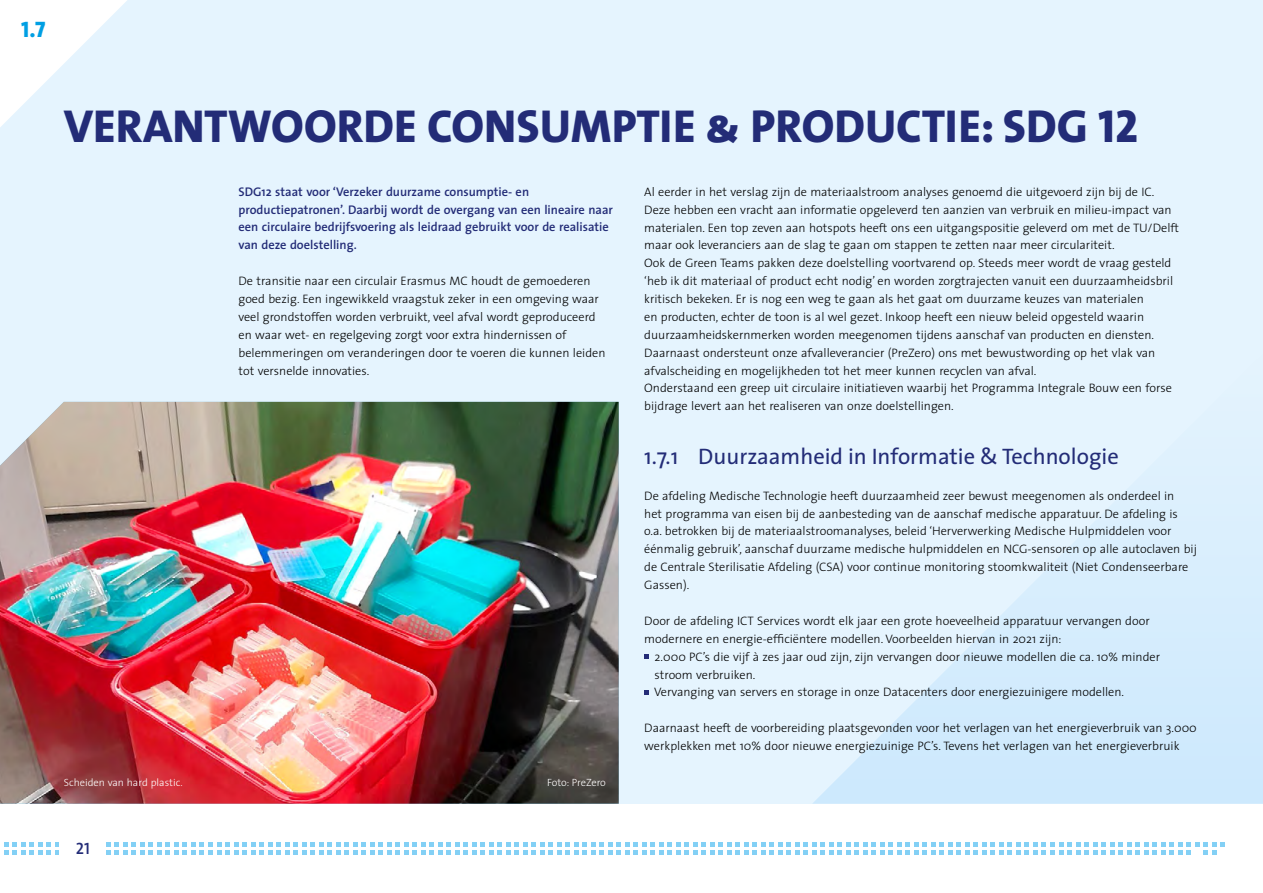
<style>
.page{position:relative;width:1263px;height:893px;background:#fff}
.page>*{position:absolute;margin:0;border:0;box-sizing:border-box;transform-origin:0 0}
.t1{font:46.5px "The Sans Extra Bold Caps";color:#232c77}
.t2{font:22.5px "The Sans";color:#232c77}
.t3{font:22.5px "The Sans Extra Bold Caps";color:#009fe3}
.t4{font:16.5px "The Sans Semi Bold Caps";color:#232c77}
.t5{font:600 12.6px/17.9px "The Sans";color:#232c77}
.t6{font:300 12.3px/17.9px "The Sans";color:#000}
.t7{font:300 10.5px "The Sans";color:#fff}
</style>
<div class="page">
<div style="left:0;top:0;width:1263px;height:804px;background:#e5f4fe"></div>
<svg style="left:813px;top:540px;width:450px;height:264px;fill:#d5ecfd"></svg>
<svg style="left:4px;top:842px;width:1221px;height:13px"></svg>
<svg style="left:0;top:0;width:127px;height:127px"></svg>
<div style="left:64px;top:96px;width:1135px;height:64px;background:#e5f4fe"></div>
<svg style="left:644px;top:654px;width:4px;height:5px"></svg>
<svg style="left:644px;top:690px;width:4px;height:4px"></svg>
<img style="left:0;top:402px;width:619px;height:402px">
<div style="left:60px;top:829px;width:46px;height:38px;background:#fff"></div>
<h2 class="t3" style="left:21px;top:11px;width:26px">1.7</h2>
<h1 class="t1" style="left:64px;top:87px;width:1076px">VERANTWOORDE CONSUMPTIE &amp; PRODUCTIE: SDG 12</h1>
<p class="t5" style="left:238px;top:182px;width:376px">SDG12 staat voor ‘Verzeker duurzame consumptie- en productiepatronen’. Daarbij wordt de overgang van een lineaire naar een circulaire bedrijfsvoering als leidraad gebruikt voor de realisatie van deze doelstelling.</p>
<p class="t6" style="left:238px;top:272px;width:369px">De transitie naar een circulair Erasmus MC houdt de gemoederen goed bezig. Een ingewikkeld vraagstuk zeker in een omgeving waar veel grondstoffen worden verbruikt, veel afval wordt geproduceerd en waar wet- en regelgeving zorgt voor extra hindernissen of belemmeringen om veranderingen door te voeren die kunnen leiden tot versnelde innovaties.</p>
<p class="t7" style="left:64px;top:774px;width:121px">Scheiden van hard plastic.</p>
<p class="t7" style="left:547px;top:774px;width:60px">Foto: PreZero</p>
<h3 class="t4" style="left:76px;top:834px;width:16px">21</h3>
<p class="t6" style="left:644px;top:182px;width:536px">Al eerder in het verslag zijn de materiaalstroom analyses genoemd die uitgevoerd zijn bij de IC.<br>Deze hebben een vracht aan informatie opgeleverd ten aanzien van verbruik en milieu-impact van materialen. Een top zeven aan hotspots heeft ons een uitgangspositie geleverd om met de TU/Delft maar ook leveranciers aan de slag te gaan om stappen te zetten naar meer circulariteit.<br>Ook de Green Teams pakken deze doelstelling voortvarend op. Steeds meer wordt de vraag gesteld ‘heb ik dit materiaal of product echt nodig’ en worden zorgtrajecten vanuit een duurzaamheidsbril kritisch bekeken. Er is nog een weg te gaan als het gaat om duurzame keuzes van materialen<br>en producten, echter de toon is al wel gezet. Inkoop heeft een nieuw beleid opgesteld waarin duurzaamheidskernmerken worden meegenomen tijdens aanschaf van producten en diensten.<br>Daarnaast ondersteunt onze afvalleverancier (PreZero) ons met bewustwording op het vlak van afvalscheiding en mogelijkheden tot het meer kunnen recyclen van afval.<br>Onderstaand een greep uit circulaire initiatieven waarbij het Programma Integrale Bouw een forse bijdrage levert aan het realiseren van onze doelstellingen.</p>
<h2 class="t2" style="left:644px;top:438px;width:476px">1.7.1 Duurzaamheid in Informatie &amp; Technologie</h2>
<p class="t6" style="left:644px;top:486px;width:554px">De afdeling Medische Technologie heeft duurzaamheid zeer bewust meegenomen als onderdeel in<br>het programma van eisen bij de aanbesteding van de aanschaf medische apparatuur. De afdeling is o.a. betrokken bij de materiaalstroomanalyses, beleid ‘Herverwerking Medische Hulpmiddelen voor éénmalig gebruik’, aanschaf duurzame medische hulpmiddelen en NCG-sensoren op alle autoclaven bij de Centrale Sterilisatie Afdeling (CSA) voor continue monitoring stoomkwaliteit (Niet Condenseerbare Gassen).</p>
<p class="t6" style="left:644px;top:611px;width:507px">Door de afdeling ICT Services wordt elk jaar een grote hoeveelheid apparatuur vervangen door modernere en energie-efficiëntere modellen. Voorbeelden hiervan in 2021 zijn:</p>
<p class="t6" style="left:654px;top:647px;width:507px">2.000 PC’s die vijf à zes jaar oud zijn, zijn vervangen door nieuwe modellen die ca. 10% minder stroom verbruiken.<br>Vervanging van servers en storage in onze Datacenters door energiezuinigere modellen.</p>
<p class="t6" style="left:644px;top:719px;width:554px">Daarnaast heeft de voorbereiding plaatsgevonden voor het verlagen van het energieverbruik van 3.000 werkplekken met 10% door nieuwe energiezuinige PC’s. Tevens het verlagen van het energieverbruik</p>
</div>
